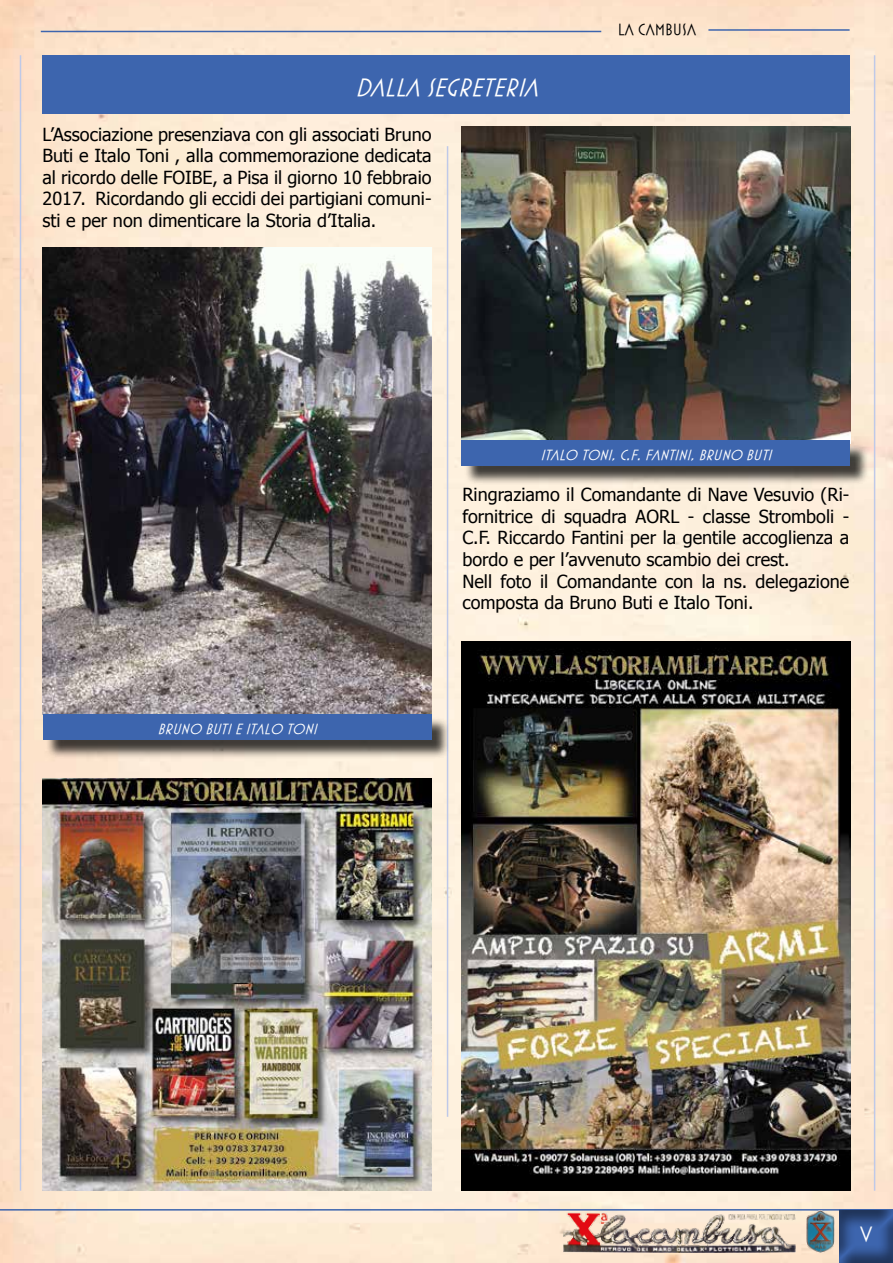
<style>
.page{position:relative;width:893px;height:1263px;background:#fff}
.page>*{position:absolute;margin:0;border:0;box-sizing:border-box;transform-origin:0 0}
.t1{font:italic 25.5px "Mostra Three";color:#fff}
.t2{font:22.5px "Mostra Three";color:#fff}
.t3{font:18px/21.6px "Tahoma";color:#000;text-align:justify}
.t4{font:16.5px "Mostra Three";color:#000}
.t5{font:italic 15px "Mostra Three";color:#fff}
</style>
<div class="page">
<img style="left:0;top:0;width:893px;height:1263px">
<hr style="left:0;top:1209px;width:893px;height:1px;background:#3d65ae">
<img style="left:561px;top:1210px;width:236px;height:43px">
<img style="left:806px;top:1210px;width:22px;height:43px">
<hr style="left:41px;top:31px;width:560px;height:1px;background:#3d65ae">
<hr style="left:708px;top:29px;width:142px;height:2px;background:#3d65ae">
<div style="left:828px;top:1208px;width:65px;height:55px;background:#000;opacity:.5"></div>
<hr style="left:447px;top:146px;width:1px;height:971px;background:#bfc9e8">
<hr style="left:20px;top:55px;width:1px;height:1136px;background:#bfc9e8">
<hr style="left:874px;top:55px;width:1px;height:1136px;background:#bfc9e8">
<img style="left:461px;top:641px;width:390px;height:550px">
<img style="left:43px;top:778px;width:389px;height:413px">
<div style="left:42px;top:55px;width:808px;height:58px;background:#3d65ae"></div>
<img style="left:43px;top:248px;width:389px;height:466px">
<img style="left:461px;top:127px;width:389px;height:314px">
<div style="left:464px;top:443px;width:405px;height:42px;background:#000;opacity:.75"></div>
<div style="left:461px;top:441px;width:389px;height:25px;background:#3d65ae"></div>
<div style="left:45px;top:717px;width:406px;height:42px;background:#000;opacity:.75"></div>
<div style="left:43px;top:714px;width:389px;height:26px;background:#3d65ae"></div>
<h1 class="t1" style="left:355px;top:73px;width:191px">DALLA SEGRETERIA</h1>
<p class="t3" style="left:43px;top:122px;width:391px">L’Associazione presenziava con gli associati Bruno Buti e Italo Toni , alla commemorazione dedicata al ricordo delle FOIBE, a Pisa il giorno 10 febbraio 2017. Ricordando gli eccidi dei partigiani comuni&shy;sti e per non dimenticare la Storia d’Italia.</p>
<p class="t4" style="left:618px;top:21px;width:80px">LA CAMBUSA</p>
<p class="t5" style="left:540px;top:447px;width:237px">ITALO TONI,C.F.FANTINI,BRUNO BUTI</p>
<p class="t5" style="left:158px;top:721px;width:165px">BRUNO BUTIEITALO TONI</p>
<p class="t3" style="left:462px;top:483px;width:388px;text-align:left">Ringraziamo il Comandante di Nave Vesuvio (Ri&shy;fornitrice di squadra AORL - classe Stromboli - C.F. Riccardo Fantini per la gentile accoglienza a bordo e per l’avvenuto scambio dei crest.<br>Nell foto il Comandante con la ns. delegazione composta da Bruno Buti e Italo Toni.</p>
<p class="t2" style="left:860px;top:1222px;width:14px">V</p>
</div>
